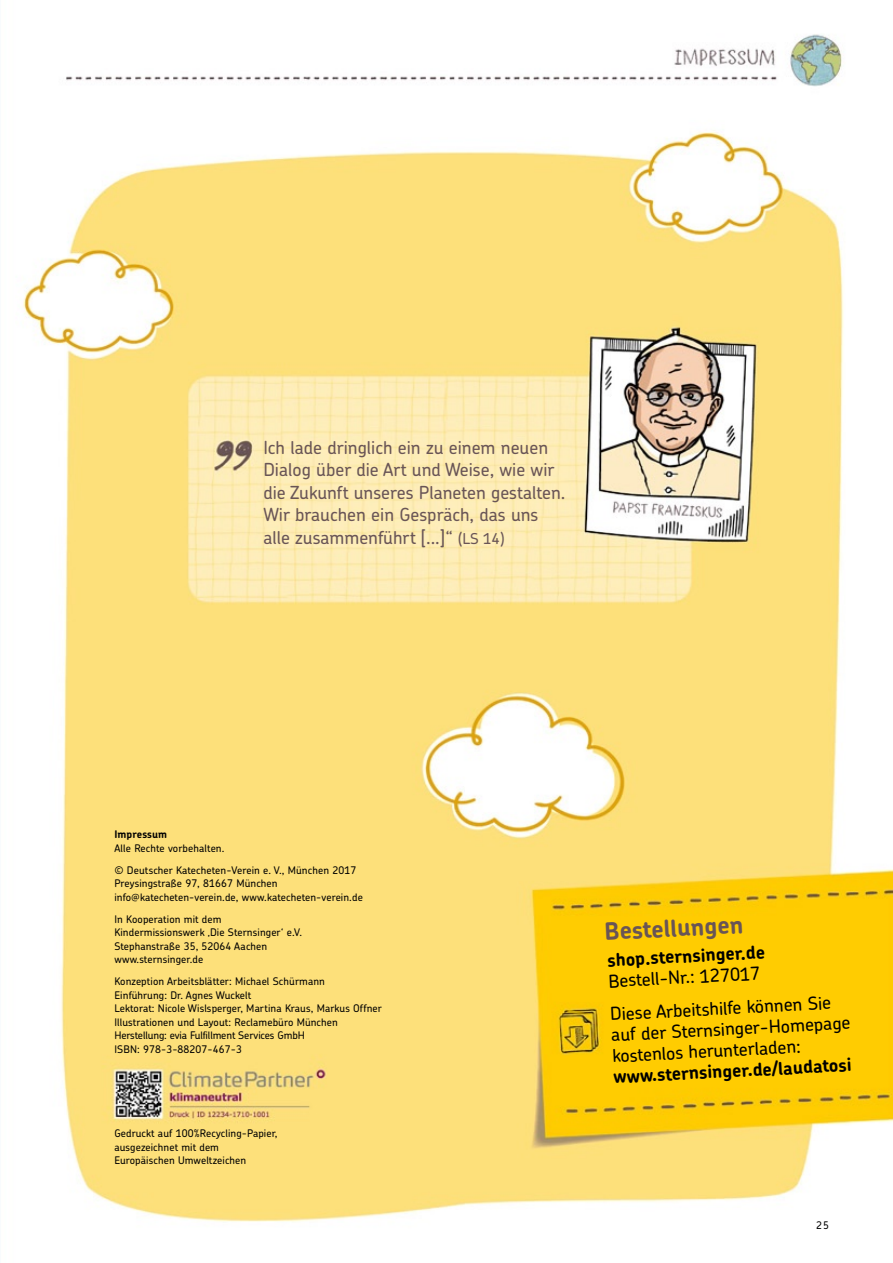
<style>
.page{position:relative;width:893px;height:1263px;background:#fff}
.page>*{position:absolute;margin:0;border:0;box-sizing:border-box;transform-origin:0 0}
.t1{font:700 24px "Chevin Pro";color:#695556}
.t2{font:500 18px/22.5px "Chevin Pro";color:#695556}
.t3{font:500 18px/33px "Chevin Pro";color:#000}
.t4{font:700 18px "Chevin Pro";color:#000}
.t5{font:500 10.5px/13.5px "Chevin Pro";letter-spacing:.01em;color:#000}
.t6{font:700 10.5px "Chevin Pro";letter-spacing:.01em;color:#000}
.s1{font-size:15px}
</style>
<div class="page">
<img style="left:23px;top:34px;width:870px;height:1188px">
<h2 class="t2" style="left:263px;top:435px;width:304px">Ich lade dringlich ein zu einem neuen Dialog über die Art und Weise, wie wir die Zukunft unseres Planeten gestalten.<br>Wir brauchen ein Gespräch, das uns alle zusammenführt [...]“ <span class="s1">(LS 14)</span></h2>
<p class="t6" style="left:114px;top:827px;width:54px">Impressum</p>
<p class="t5" style="left:114px;top:836px;width:243px;line-height:22px">Alle Rechte vorbehalten.<br>© Deutscher Katecheten-Verein e. V., München 2017</p>
<p class="t5" style="left:114px;top:876px;width:250px">Preysingstraße 97, 81667 München info@katecheten-verein.de, www.katecheten-verein.de</p>
<p class="t5" style="left:114px;top:912px;width:189px">In Kooperation mit dem<br>Kindermissionswerk ‚Die Sternsinger‘ e.V.<br>Stephanstraße 35, 52064 Aachen www.sternsinger.de</p>
<p class="t5" style="left:114px;top:974px;width:269px">Konzeption Arbeitsblätter: Michael Schürmann<br>Einführung: Dr. Agnes Wuckelt<br>Lektorat: Nicole Wislsperger, Martina Kraus, Markus Offner Illustrationen und Layout: Reclamebüro München Herstellung: evia Fulfillment Services GmbH<br>ISBN: 978-3-88207-467-3</p>
<p class="t5" style="left:114px;top:1126px;width:165px">Gedruckt auf 100%Recycling-Papier, ausgezeichnet mit dem<br>Europäischen Umweltzeichen</p>
<h1 class="t1" style="left:603px;top:916px;width:141px;rotate:-3deg">Bestellungen</h1>
<h2 class="t4" style="left:607px;top:948px;width:159px;rotate:-3deg">shop.sternsinger.de</h2>
<h2 class="t3" style="left:608px;top:964px;width:223px;rotate:-3deg">Bestell-Nr.: 127017<br>Diese Arbeitshilfe können Sie</h2>
<h2 class="t3" style="left:611px;top:1024px;width:241px;line-height:21px;rotate:-3deg">auf der Sternsinger-Homepage kostenlos herunterladen:</h2>
<h2 class="t4" style="left:613px;top:1065px;width:240px;rotate:-3deg">www.sternsinger.de/laudatosi</h2>
<p class="t5" style="left:816px;top:1218px;width:15px">25</p>
</div>
